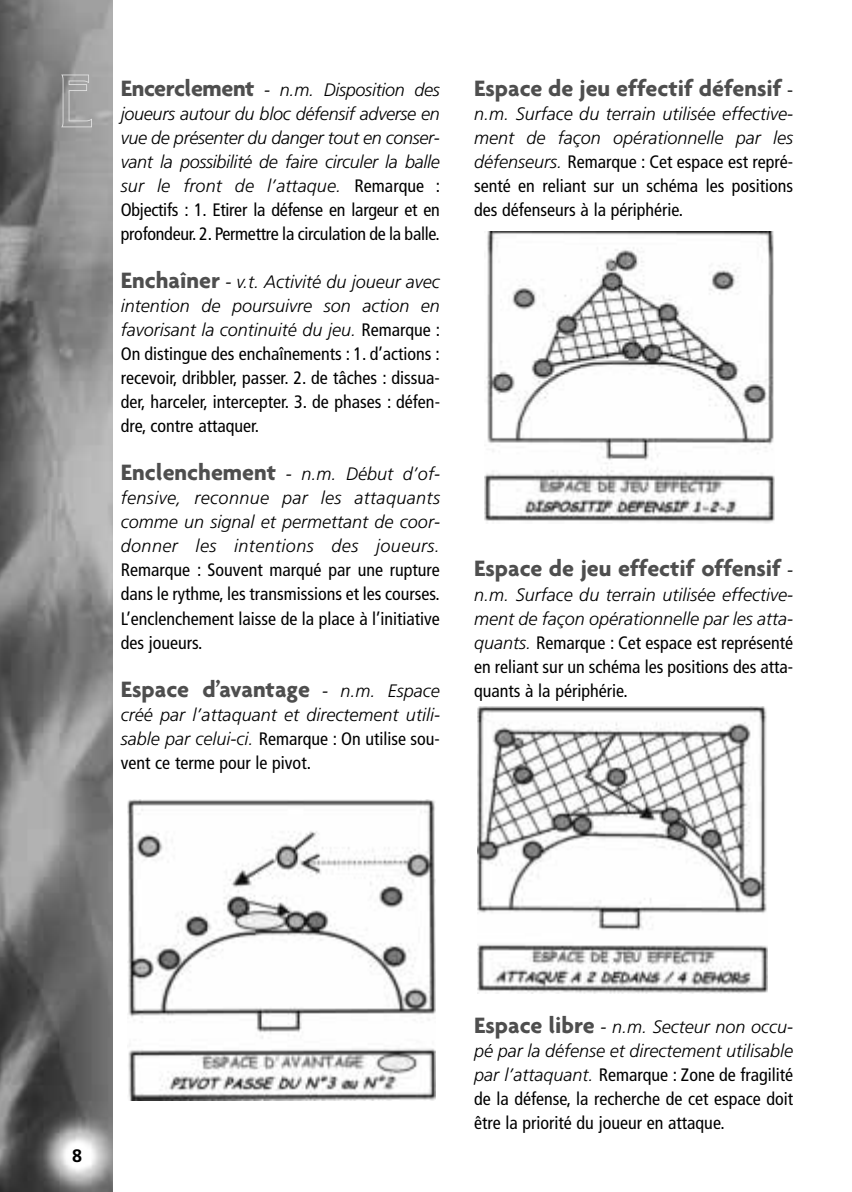
<style>
.page{position:relative;width:852px;height:1192px;background:#fff}
.page>*{position:absolute;margin:0;border:0;box-sizing:border-box;transform-origin:0 0}
.t1{font:72px "Desdemona";color:#e3e3e3}
.t2{font:700 24px "Agenda";color:#4e4e4e}
.t3{font:condensed 18px/24px "Frutiger";color:#000;text-align:justify}
.t4{font:italic 300 18px/24px "Frutiger";color:#000;text-align:justify}
.t5{font:700 18px "Frutiger";color:#000}
.s1{font-family:"Agenda";font-weight:700;font-style:normal;font-size:24px;color:#4e4e4e}
.s2{font-weight:400;font-style:normal;font-stretch:condensed}
.s3{font-family:"Agenda";font-weight:700;font-stretch:normal;font-size:24px;color:#4e4e4e}
.s4{font-weight:300;font-style:italic;font-stretch:normal}
.s5{font-family:"Frutiger";font-weight:300;font-style:italic;font-size:18px;color:#000}
.s6{font-family:"Frutiger";font-weight:300;font-size:18px;color:#000}
</style>
<div class="page">
<img style="left:0;top:0;width:112px;height:1191px">
<img style="left:127px;top:799px;width:308px;height:301px">
<img style="left:484px;top:231px;width:290px;height:292px">
<img style="left:477px;top:706px;width:290px;height:286px">
<h1 class="t1" style="left:57px;top:59px;width:38px">E</h1>
<p class="t4" style="left:121px;top:79px;width:320px"><span class="s1">Encerclement</span> - n.m. Disposition des joueurs autour du bloc défensif adverse en vue de présenter du danger tout en conser&shy;vant la possibilité de faire circuler la balle sur le front de l’attaque. <span class="s2">Remarque :<br>Objectifs : 1. Etirer la défense en largeur et en profondeur. 2. Permettre la circulation de la balle.</span></p>
<p class="t3" style="left:121px;top:271px;width:320px"><span class="s3">Enchaîner</span> <span class="s4">- v.t. Activité du joueur avec intention de poursuivre son action en favorisant la continuité du jeu.</span> Remarque :<br>On distingue des enchaînements : 1. d’actions : recevoir, dribbler, passer. 2. de tâches : dissua&shy;der, harceler, intercepter. 3. de phases : défen&shy;dre, contre attaquer.</p>
<p class="t4" style="left:121px;top:463px;width:320px"><span class="s1">Enclenchement</span> - n.m. Début d’of&shy;fensive, reconnue par les attaquants comme un signal et permettant de coor&shy;donner les intentions des joueurs.</p>
<p class="t3" style="left:121px;top:559px;width:320px">Remarque : Souvent marqué par une rupture dans le rythme, les transmissions et les courses.<br>L’enclenchement laisse de la place à l’initiative des joueurs.</p>
<h2 class="t2" style="left:121px;top:679px;width:320px">Espace d’avantage <span class="s5">- n.m. Espace</span></h2>
<p class="t4" style="left:121px;top:703px;width:320px">créé par l’attaquant et directement utili&shy;sable par celui-ci. <span class="s2">Remarque : On utilise sou&shy;vent ce terme pour le pivot.</span></p>
<h2 class="t2" style="left:474px;top:79px;width:320px">Espace de jeu effectif défensif <span class="s6">-</span></h2>
<p class="t3" style="left:474px;top:103px;width:320px"><span class="s4">n.m. Surface du terrain utilisée effective&shy;ment de façon opérationnelle par les défenseurs.</span> Remarque : Cet espace est repré&shy;senté en reliant sur un schéma les positions des défenseurs à la périphérie.</p>
<h2 class="t2" style="left:474px;top:559px;width:320px">Espace de jeu effectif offensif <span class="s5">-</span></h2>
<p class="t3" style="left:474px;top:583px;width:320px"><span class="s4">n.m. Surface du terrain utilisée effective&shy;ment de façon opérationnelle par les atta&shy;quants.</span> Remarque : Cet espace est représenté en reliant sur un schéma les positions des atta&shy;quants à la périphérie.</p>
<p class="t5" style="left:72px;top:1147px;width:12px">8</p>
<p class="t3" style="left:474px;top:1015px;width:320px"><span class="s3">Espace libre</span> <span class="s4">- n.m. Secteur non occu&shy;pé par la défense et directement utilisable par l’attaquant.</span> Remarque : Zone de fragilité de la défense, la recherche de cet espace doit être la priorité du joueur en attaque.</p>
</div>
